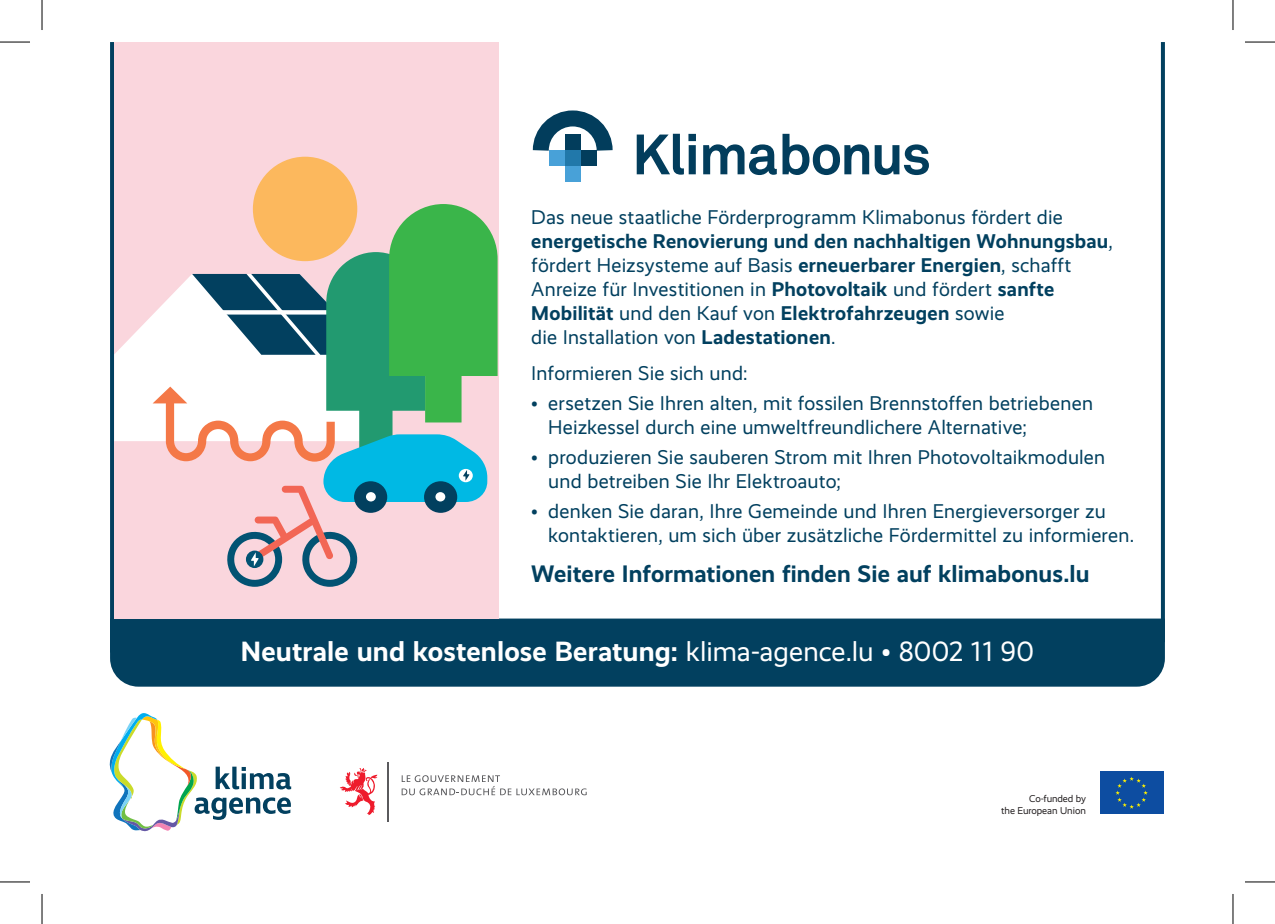
<style>
.page{position:relative;width:1275px;height:924px;background:#fff}
.page>*{position:absolute;margin:0;border:0;box-sizing:border-box;transform-origin:0 0}
.t1{font:700 28px "Realist";letter-spacing:.005em;color:#fff}
.t2{font:700 24px "Realist";letter-spacing:.005em;color:#02405f}
.t3{font:20px/24px "Realist";letter-spacing:.01em;color:#02405f}
.t4{font:10px/12.4px "Realist";letter-spacing:-.005em;color:#231f20;text-align:right}
.s1{font-weight:700}
.s2{font-weight:400}
</style>
<div class="page">
<svg style="left:110px;top:42px;width:4px;height:576px;background:#054261"></svg>
<svg style="left:1161px;top:42px;width:4px;height:576px;background:#064361"></svg>
<div style="left:110px;top:618px;width:1055px;height:68px;background:#02405f"></div>
<div style="left:565px;top:166px;width:16px;height:16px;background:#46a0d8"></div>
<svg style="left:532px;top:110px;width:81px;height:56px"></svg>
<svg style="left:636px;top:134px;width:60px;height:40px"></svg>
<svg style="left:703px;top:134px;width:226px;height:41px"></svg>
<div style="left:114px;top:42px;width:384px;height:576px;background:#fad6dd"></div>
<hr style="left:388px;top:761px;width:1px;height:60px;background:#5a5a5d">
<svg style="left:340px;top:768px;width:37px;height:46px"></svg>
<svg style="left:402px;top:775px;width:184px;height:20px"></svg>
<svg style="left:109px;top:713px;width:182px;height:119px"></svg>
<div style="left:1098px;top:769px;width:67px;height:46px;background:linear-gradient(to right,#0d4da1,#0d4da1)"></div>
<div style="left:1099px;top:771px;width:64px;height:42px;background:#0d4da1"></div>
<svg style="left:1115px;top:777px;width:32px;height:31px"></svg>
<div style="left:253px;top:157px;width:104px;height:104px;background:#fcb85d;border-radius:50%"></div>
<svg style="left:114px;top:204px;width:383px;height:382px"></svg>
<hr style="left:0;top:42px;width:30px;height:1px;background:#000">
<hr style="left:1245px;top:42px;width:30px;height:1px;background:#000">
<hr style="left:0;top:881px;width:30px;height:1px;background:#000">
<hr style="left:1245px;top:881px;width:30px;height:1px;background:#000">
<hr style="left:42px;top:0;width:1px;height:30px;background:#000">
<hr style="left:42px;top:893px;width:1px;height:30px;background:#000">
<hr style="left:1232px;top:0;width:1px;height:30px;background:#000">
<hr style="left:1232px;top:893px;width:1px;height:30px;background:#000">
<p class="t3" style="left:531px;top:205px;width:583px">Das neue staatliche Förderprogramm Klimabonus fördert die <span class="s1">energetische Renovierung und den nachhaltigen Wohnungsbau</span>, fördert Heizsysteme auf Basis <span class="s1">erneuerbarer Energien</span>, schafft Anreize für Investitionen in <span class="s1">Photovoltaik</span> und fördert <span class="s1">sanfte Mobilität</span> und den Kauf von <span class="s1">Elektrofahrzeugen</span> sowie<br>die Installation von <span class="s1">Ladestationen</span>.</p>
<p class="t3" style="left:531px;top:361px;width:218px">Informieren Sie sich und:</p>
<p class="t3" style="left:548px;top:391px;width:546px;text-indent:-17px">• ersetzen Sie Ihren alten, mit fossilen Brennstoffen betriebenen<br>Heizkessel durch eine umweltfreundlichere Alternative;</p>
<p class="t3" style="left:548px;top:445px;width:558px;text-indent:-17px">• produzieren Sie sauberen Strom mit Ihren Photovoltaikmodulen und betreiben Sie Ihr Elektroauto;</p>
<p class="t3" style="left:548px;top:498px;width:587px;text-indent:-17px">• denken Sie daran, Ihre Gemeinde und Ihren Energieversorger zu kontaktieren, um sich über zusätzliche Fördermittel zu informieren.</p>
<p class="t2" style="left:531px;top:560px;width:560px">Weitere Informationen finden Sie auf klimabonus.lu</p>
<h1 class="t1" style="left:241px;top:635px;width:794px">Neutrale und kostenlose Beratung: <span class="s2">klima-agence.lu • 8002 11 90</span></h1>
<p class="t4" style="left:1001px;top:791px;width:86px">Co-funded by<br>the European Union</p>
</div>
